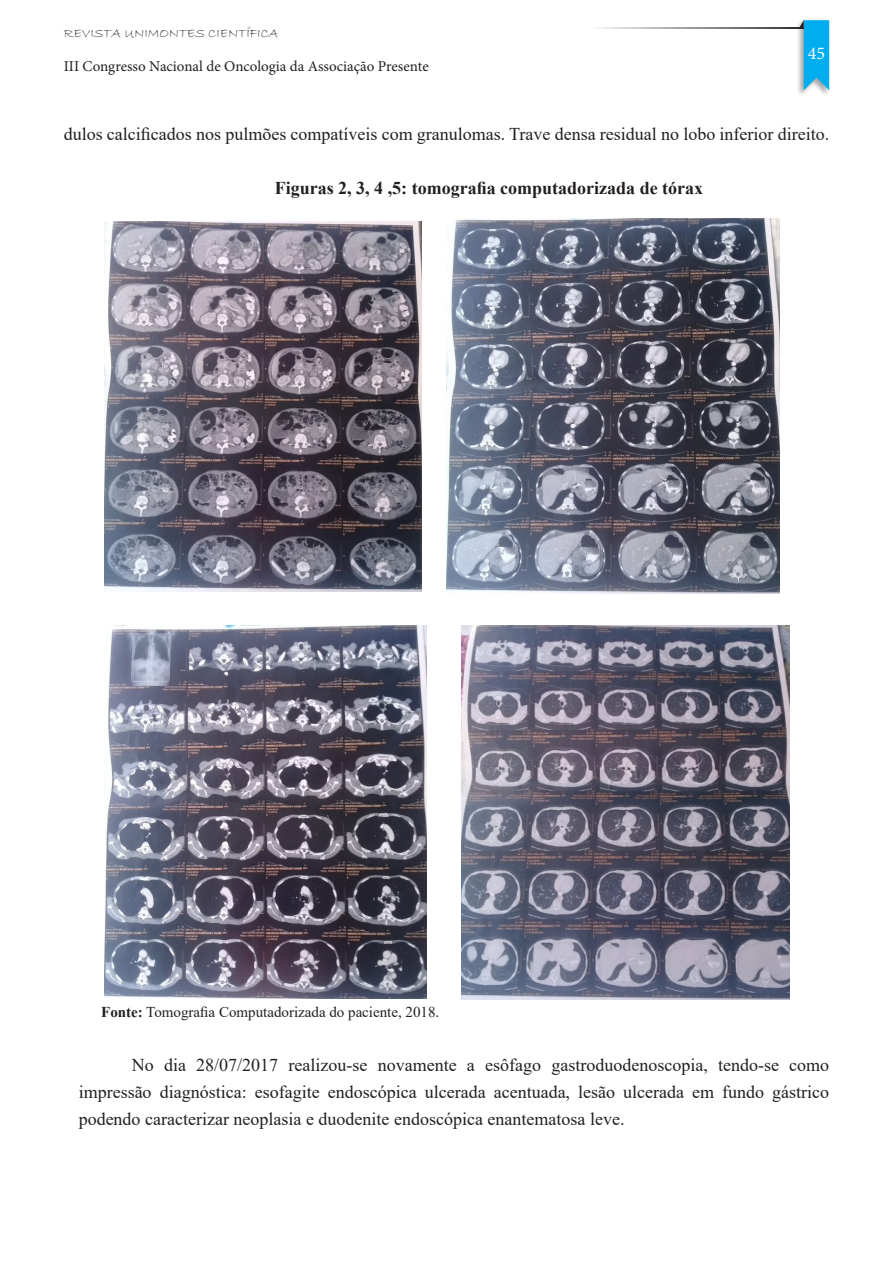
<style>
.page{position:relative;width:893px;height:1263px;background:#fff}
.page>*{position:absolute;margin:0;border:0;box-sizing:border-box;transform-origin:0 0}
.t1{font:18px/27px "Times New Roman";color:#231f20;text-align:justify}
.t2{font:700 18px "Times New Roman";color:#231f20}
.t3{font:18px "Minion Pro";color:#fff}
.t4{font:15px "Minion Pro";color:#231f20}
.t5{font:15px "Times New Roman";color:#231f20}
.t6{font:13.5px "Bradley Hand ITC";color:#231f20}
.s1{font-weight:700}
</style>
<div class="page">
<div style="left:796px;top:19px;width:34px;height:78px;background:#231f20;opacity:.4"></div>
<svg style="left:799px;top:20px;width:30px;height:70px;background:#2db3e5"></svg>
<svg style="left:599px;top:28px;width:205px;height:1px"></svg>
<img style="left:104px;top:221px;width:318px;height:370px">
<img style="left:446px;top:218px;width:333px;height:376px">
<img style="left:104px;top:625px;width:322px;height:373px">
<img style="left:461px;top:625px;width:328px;height:374px">
<p class="t6" style="left:64px;top:25px;width:216px">REVISTA UNIMONTES CIENTÍFICA</p>
<p class="t4" style="left:64px;top:56px;width:366px">III Congresso Nacional de Oncologia da Associação Presente</p>
<p class="t3" style="left:808px;top:41px;width:19px">45</p>
<p class="t1" style="left:64px;top:120px;width:767px">dulos calcificados nos pulmões compatíveis com granulomas. Trave densa residual no lobo inferior direito.</p>
<p class="t2" style="left:275px;top:175px;width:430px">Figuras 2, 3, 4 ,5: tomografia computadorizada de tórax</p>
<p class="t5" style="left:101px;top:1001px;width:340px"><span class="s1">Fonte:</span> Tomografia Computadorizada do paciente, 2018.</p>
<p class="t1" style="left:79px;top:1051px;width:752px;text-indent:53px">No dia 28/07/2017 realizou-se novamente a esôfago gastroduodenoscopia, tendo-se como impressão diagnóstica: esofagite endoscópica ulcerada acentuada, lesão ulcerada em fundo gástrico podendo caracterizar neoplasia e duodenite endoscópica enantematosa leve.</p>
</div>
